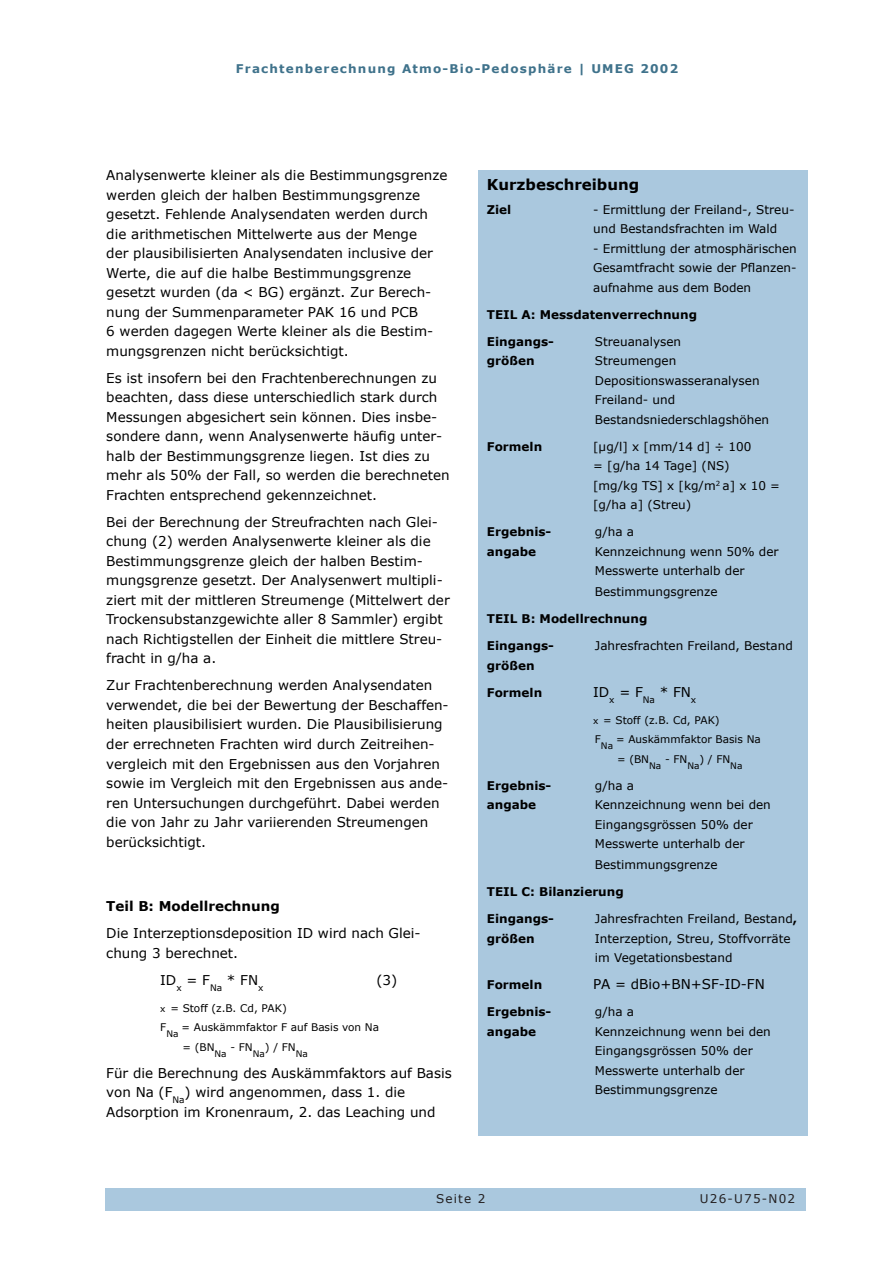
<style>
.page{position:relative;width:893px;height:1263px;background:#fff}
.page>*{position:absolute;margin:0;border:0;box-sizing:border-box;transform-origin:0 0}
.heading_2{font:700 15px "Verdana";color:#000}
.t1{font:13.5px/19.5px "Verdana";color:#000}
.heading_2-2{font:700 13.5px "Verdana";color:#000}
.heading_2-3{font:12px/19.5px "Verdana";color:#000}
.heading_2-4{font:700 12px "Verdana";color:#000}
.t2{font:700 12px "Verdana";letter-spacing:.1em;color:#3f728b}
.t3{font:12px "Verdana";letter-spacing:.1em;color:#231f20}
.t4{font:10.5px/19.5px "Verdana";color:#000}
.t5{font:9px "Verdana";color:#000}
.s1{font-size:9px}
.s2{font-weight:700}
</style>
<div class="page">
<div style="left:105px;top:1188px;width:701px;height:22px;background:#aac8de"></div>
<div style="left:478px;top:170px;width:330px;height:965px;background:#aac8de"></div>
<p class="t2" style="left:236px;top:61px;width:444px">Frachtenberechnung Atmo-Bio-Pedosphäre | UMEG 2002</p>
<p class="t1" style="left:106px;top:165px;width:343px">Analysenwerte kleiner als die Bestimmungsgrenze werden gleich der halben Bestimmungsgrenze gesetzt. Fehlende Analysendaten werden durch die arithmetischen Mittelwerte aus der Menge<br>der plausibilisierten Analysendaten inclusive der Werte, die auf die halbe Bestimmungsgrenze gesetzt wurden (da &lt; BG) ergänzt. Zur Berech&shy;nung der Summenparameter PAK 16 und PCB<br>6 werden dagegen Werte kleiner als die Bestim&shy;mungsgrenzen nicht berücksichtigt.</p>
<p class="t1" style="left:106px;top:368px;width:345px">Es ist insofern bei den Frachtenberechnungen zu beachten, dass diese unterschiedlich stark durch Messungen abgesichert sein können. Dies insbe&shy;sondere dann, wenn Analysenwerte häufig unter&shy;halb der Bestimmungsgrenze liegen. Ist dies zu mehr als 50% der Fall, so werden die berechneten Frachten entsprechend gekennzeichnet.</p>
<p class="t1" style="left:106px;top:512px;width:345px">Bei der Berechnung der Streufrachten nach Glei&shy;chung (2) werden Analysenwerte kleiner als die Bestimmungsgrenze gleich der halben Bestim&shy;mungsgrenze gesetzt. Der Analysenwert multipli&shy;ziert mit der mittleren Streumenge (Mittelwert der Trockensubstanzgewichte aller 8 Sammler) ergibt nach Richtigstellen der Einheit die mittlere Streu&shy;fracht in g/ha a.</p>
<p class="t1" style="left:106px;top:675px;width:344px">Zur Frachtenberechnung werden Analysendaten verwendet, die bei der Bewertung der Beschaffen&shy;heiten plausibilisiert wurden. Die Plausibilisierung der errechneten Frachten wird durch Zeitreihen&shy;vergleich mit den Ergebnissen aus den Vorjahren sowie im Vergleich mit den Ergebnissen aus ande&shy;ren Untersuchungen durchgeführt. Dabei werden die von Jahr zu Jahr variierenden Streumengen berücksichtigt.</p>
<p class="heading_2-2" style="left:106px;top:897px;width:175px">Teil B: Modellrechnung</p>
<p class="t1" style="left:106px;top:923px;width:316px">Die Interzeptionsdeposition ID wird nach Glei&shy;chung 3 berechnet.</p>
<p class="t1" style="left:160px;top:969px;width:105px">ID<sub>x</sub> = F<sub>Na</sub> * FN<sub>x</sub></p>
<p class="t1" style="left:376px;top:969px;width:22px">(3)</p>
<p class="t4" style="left:160px;top:997px;width:128px"><span class="s1">x</span> = Stoff (z.B. Cd, PAK)<br>F</p>
<p class="t5" style="left:166px;top:1028px;width:14px">Na</p>
<p class="t4" style="left:182px;top:1017px;width:199px">= Auskämmfaktor F auf Basis von Na = (BN</p>
<p class="t5" style="left:215px;top:1047px;width:14px">Na</p>
<p class="t4" style="left:265px;top:1036px;width:32px">) / FN</p>
<p class="t4" style="left:230px;top:1036px;width:24px">- FN</p>
<p class="t5" style="left:296px;top:1047px;width:14px">Na</p>
<p class="t1" style="left:106px;top:1062px;width:347px">Für die Berechnung des Auskämmfaktors auf Basis von Na (F<sub>Na</sub>) wird angenommen, dass 1. die<br>Adsorption im Kronenraum, 2. das Leaching und</p>
<p class="t5" style="left:253px;top:1047px;width:14px">Na</p>
<p class="heading_2" style="left:487px;top:175px;width:154px">Kurzbeschreibung</p>
<p class="heading_2-4" style="left:487px;top:202px;width:26px">Ziel</p>
<p class="heading_2-3" style="left:593px;top:199px;width:203px">- Ermittlung der Freiland-, Streu&shy;und Bestandsfrachten im Wald</p>
<p class="heading_2-3" style="left:593px;top:238px;width:205px;text-align:justify">- Ermittlung der atmosphärischen Gesamtfracht sowie der Pflanzen&shy;aufnahme aus dem Boden</p>
<p class="heading_2-4" style="left:487px;top:307px;width:212px">TEIL A: Messdatenverrechnung</p>
<p class="heading_2-4" style="left:487px;top:334px;width:69px">Eingangs-</p>
<p class="heading_2-3" style="left:595px;top:331px;width:88px">Streuanalysen</p>
<p class="heading_2-4" style="left:487px;top:353px;width:49px">größen</p>
<p class="heading_2-3" style="left:595px;top:351px;width:176px">Streumengen<br>Depositionswasseranalysen<br>Freiland- und<br>Bestandsniederschlagshöhen</p>
<p class="heading_2-4" style="left:487px;top:439px;width:57px">Formeln</p>
<p class="heading_2-3" style="left:593px;top:436px;width:188px">[µg/l] x [mm/14 d] ÷ 100<br>= [g/ha 14 Tage] (NS)<br>[mg/kg TS] x [kg/m<sup>2</sup> a] x 10 = [g/ha a] (Streu)</p>
<p class="heading_2-4" style="left:487px;top:524px;width:66px">Ergebnis-</p>
<p class="heading_2-3" style="left:595px;top:522px;width:41px">g/ha a</p>
<p class="heading_2-4" style="left:487px;top:544px;width:51px">angabe</p>
<p class="heading_2-3" style="left:595px;top:541px;width:185px">Kennzeichnung wenn 50% der<br>Messwerte unterhalb der</p>
<p class="heading_2-3" style="left:595px;top:582px;width:124px">Bestimmungsgrenze</p>
<p class="heading_2-4" style="left:487px;top:611px;width:162px">TEIL B: Modellrechnung</p>
<p class="heading_2-4" style="left:487px;top:638px;width:69px">Eingangs-</p>
<p class="heading_2-3" style="left:595px;top:636px;width:199px">Jahresfrachten Freiland, Bestand</p>
<p class="heading_2-4" style="left:487px;top:658px;width:49px">größen</p>
<p class="heading_2-4" style="left:487px;top:685px;width:57px">Formeln</p>
<p class="t1" style="left:593px;top:682px;width:105px">ID<sub>x</sub> = F<sub>Na</sub> * FN<sub>x</sub></p>
<p class="t4" style="left:593px;top:710px;width:128px"><span class="s1">x</span> = Stoff (z.B. Cd, PAK)<br>F</p>
<p class="t5" style="left:601px;top:740px;width:14px">Na</p>
<p class="t4" style="left:616px;top:729px;width:146px">= Auskämmfaktor Basis Na = (BN</p>
<p class="t5" style="left:649px;top:760px;width:14px">Na</p>
<p class="t4" style="left:699px;top:749px;width:32px">) / FN</p>
<p class="t4" style="left:665px;top:749px;width:24px">- FN</p>
<p class="t5" style="left:687px;top:760px;width:14px">Na</p>
<p class="t5" style="left:730px;top:760px;width:14px">Na</p>
<p class="heading_2-4" style="left:487px;top:778px;width:66px">Ergebnis-</p>
<p class="heading_2-3" style="left:595px;top:775px;width:41px">g/ha a</p>
<p class="heading_2-4" style="left:487px;top:797px;width:51px">angabe</p>
<p class="heading_2-3" style="left:595px;top:795px;width:178px">Kennzeichnung wenn bei den<br>Eingangsgrössen 50% der<br>Messwerte unterhalb der</p>
<p class="heading_2-3" style="left:595px;top:855px;width:124px">Bestimmungsgrenze</p>
<p class="heading_2-4" style="left:487px;top:884px;width:138px">TEIL C: Bilanzierung</p>
<p class="heading_2-4" style="left:487px;top:911px;width:69px">Eingangs-</p>
<p class="heading_2-3" style="left:595px;top:909px;width:204px">Jahresfrachten Freiland, Bestand<span class="s2">,</span></p>
<p class="heading_2-4" style="left:487px;top:931px;width:49px">größen</p>
<p class="heading_2-3" style="left:595px;top:928px;width:197px">Interzeption, Streu, Stoffvorräte im Vegetationsbestand</p>
<p class="heading_2-4" style="left:487px;top:977px;width:57px">Formeln</p>
<p class="t1" style="left:593px;top:974px;width:173px">PA = dBio+BN+SF-ID-FN</p>
<p class="heading_2-4" style="left:487px;top:1004px;width:66px">Ergebnis-</p>
<p class="heading_2-3" style="left:595px;top:1002px;width:41px">g/ha a</p>
<p class="heading_2-4" style="left:487px;top:1024px;width:51px">angabe</p>
<p class="heading_2-3" style="left:595px;top:1021px;width:178px">Kennzeichnung wenn bei den<br>Eingangsgrössen 50% der<br>Messwerte unterhalb der<br>Bestimmungsgrenze</p>
<p class="t3" style="left:436px;top:1191px;width:51px">Seite 2</p>
<p class="t3" style="left:700px;top:1191px;width:97px">U26-U75-N02</p>
</div>
